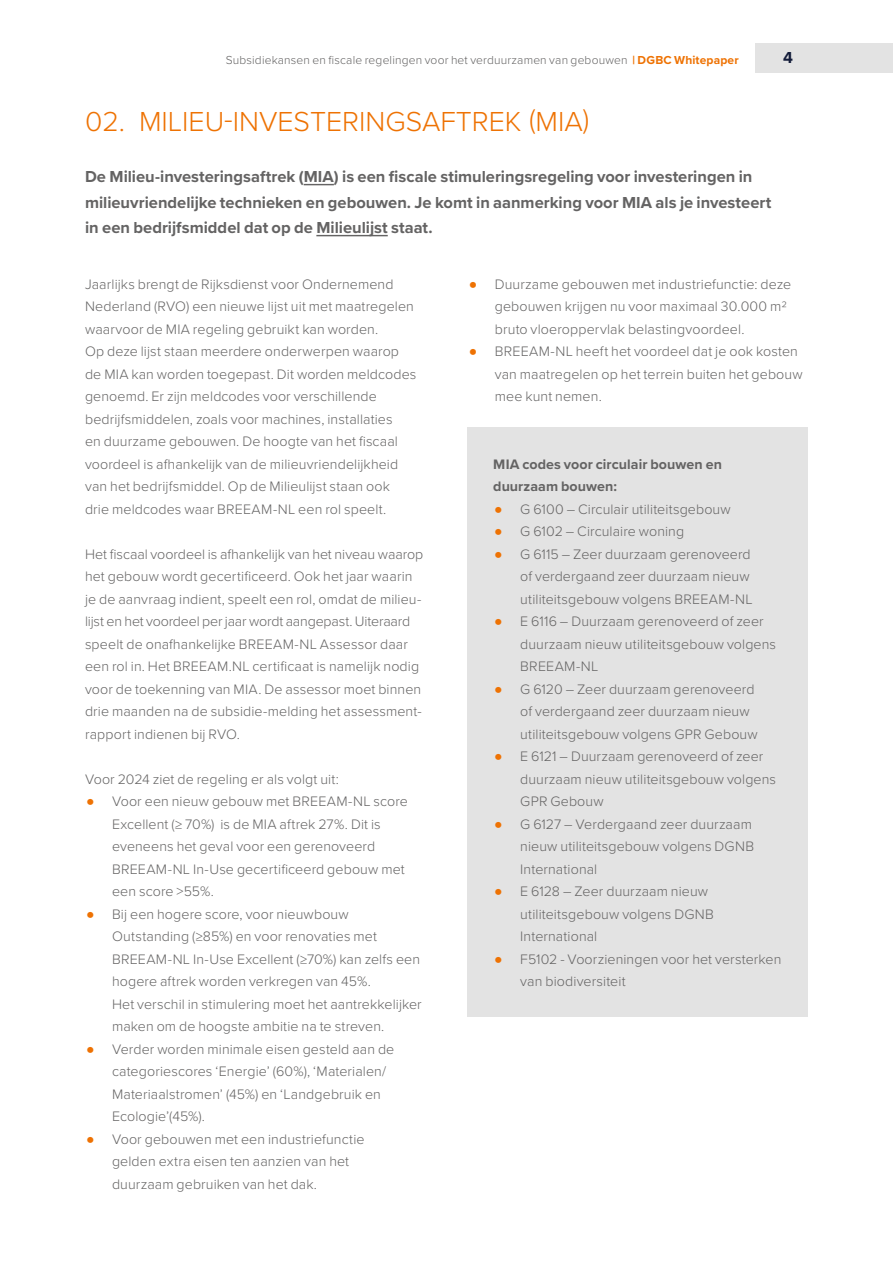
<style>
.page{position:relative;width:893px;height:1263px;background:#fff}
.page>*{position:absolute;margin:0;border:0;box-sizing:border-box;transform-origin:0 0}
.t1{font:300 28.5px "Proxima Nova";color:#ee7203}
.t2{font:700 16.5px/25.5px "Proxima Nova";color:#646363}
.t3{font:700 16.5px "Proxima Nova";color:#151e3b}
.t4{font:300 14.25px/22.5px "Proxima Nova";letter-spacing:.005em;color:#646363}
.t5{font:700 14.25px/22.5px "Proxima Nova";letter-spacing:.005em;color:#646363}
.t6{font:300 12px "Proxima Nova";letter-spacing:.015em;color:#646363}
.s1{font-weight:700;color:#ee7203}
.s2{font-size:29.25px;color:#ee7203}
</style>
<div class="page">
<hr style="left:304px;top:184px;width:30px;height:1px;background:#646363">
<hr style="left:316px;top:235px;width:72px;height:1px;background:#646363">
<div style="left:468px;top:427px;width:340px;height:590px;background:#e3e3e3"></div>
<div style="left:755px;top:43px;width:138px;height:30px;background:#e3e3e3"></div>
<p class="t6" style="left:226px;top:51px;width:514px">Subsidiekansen en fiscale regelingen voor het verduurzamen van gebouwen <span class="s1">| DGBC Whitepaper</span></p>
<p class="t3" style="left:783px;top:45px;width:11px">4</p>
<h1 class="t1" style="left:85px;top:101px;width:506px">02. MILIEU-INVESTERINGSAFTREK (MIA)</h1>
<p class="t2" style="left:85px;top:164px;width:688px">De Milieu-investeringsaftrek (MIA) is een fiscale stimuleringsregeling voor investeringen in milieuvriendelijke technieken en gebouwen. Je komt in aanmerking voor MIA als je investeert in een bedrijfsmiddel dat op de Milieulijst staat.</p>
<p class="t4" style="left:85px;top:272px;width:333px">Jaarlijks brengt de Rijksdienst voor Ondernemend Nederland (RVO) een nieuwe lijst uit met maatregelen waarvoor de MIA regeling gebruikt kan worden.<br>Op deze lijst staan meerdere onderwerpen waarop de MIA kan worden toegepast. Dit worden meldcodes genoemd. Er zijn meldcodes voor verschillende bedrijfsmiddelen, zoals voor machines, installaties<br>en duurzame gebouwen. De hoogte van het fiscaal voordeel is afhankelijk van de milieuvriendelijkheid van het bedrijfsmiddel. Op de Milieulijst staan ook drie meldcodes waar BREEAM-NL een rol speelt.</p>
<p class="t4" style="left:85px;top:542px;width:340px">Het fiscaal voordeel is afhankelijk van het niveau waarop het gebouw wordt gecertificeerd. Ook het jaar waarin je de aanvraag indient, speelt een rol, omdat de milieu&shy;lijst en het voordeel per jaar wordt aangepast. Uiteraard speelt de onafhankelijke BREEAM-NL Assessor daar een rol in. Het BREEAM.NL certificaat is namelijk nodig voor de toekenning van MIA. De assessor moet binnen drie maanden na de subsidie-melding het assessment&shy;rapport indienen bij RVO.</p>
<p class="t4" style="left:85px;top:767px;width:255px">Voor 2024 ziet de regeling er als volgt uit:</p>
<p class="t4" style="left:112px;top:790px;width:297px;text-indent:-27px"><span class="s2">•</span> Voor een nieuw gebouw met BREEAM-NL score Excellent (≥ 70%) is de MIA aftrek 27%. Dit is eveneens het geval voor een gerenoveerd BREEAM-NL In-Use gecertificeerd gebouw met een score &gt;55%.</p>
<p class="t4" style="left:112px;top:902px;width:311px;text-indent:-27px"><span class="s2">•</span> Bij een hogere score, voor nieuwbouw Outstanding (≥85%) en voor renovaties met BREEAM-NL In-Use Excellent (≥70%) kan zelfs een hogere aftrek worden verkregen van 45%.<br>Het verschil in stimulering moet het aantrekkelijker maken om de hoogste ambitie na te streven.</p>
<p class="t4" style="left:112px;top:1037px;width:284px;text-indent:-27px"><span class="s2">•</span> Verder worden minimale eisen gesteld aan de categoriescores ‘Energie’ (60%), ‘Materialen/ Materiaalstromen’ (45%) en ‘Landgebruik en Ecologie’(45%).</p>
<p class="t4" style="left:112px;top:1127px;width:254px;text-indent:-27px"><span class="s2">•</span> Voor gebouwen met een industriefunctie gelden extra eisen ten aanzien van het duurzaam gebruiken van het dak.</p>
<p class="t4" style="left:495px;top:272px;width:298px;text-indent:-27px"><span class="s2">•</span> Duurzame gebouwen met industriefunctie: deze gebouwen krijgen nu voor maximaal 30.000 m2 bruto vloeroppervlak belastingvoordeel.</p>
<p class="t4" style="left:495px;top:340px;width:309px;text-indent:-27px"><span class="s2">•</span> BREEAM-NL heeft het voordeel dat je ook kosten van maatregelen op het terrein buiten het gebouw mee kunt nemen.</p>
<p class="t5" style="left:493px;top:452px;width:230px">MIA codes voor circulair bouwen en duurzaam bouwen:</p>
<p class="t4" style="left:493px;top:497px;width:239px"><span class="s2">•</span> G 6100 – Circulair utiliteitsgebouw</p>
<p class="t4" style="left:493px;top:520px;width:192px"><span class="s2">•</span> G 6102 – Circulaire woning</p>
<p class="t4" style="left:520px;top:542px;width:234px;text-indent:-27px"><span class="s2">•</span> G 6115 – Zeer duurzaam gerenoveerd of verdergaand zeer duurzaam nieuw utiliteitsgebouw volgens BREEAM-NL</p>
<p class="t4" style="left:520px;top:610px;width:257px;text-indent:-27px"><span class="s2">•</span> E 6116 – Duurzaam gerenoveerd of zeer duurzaam nieuw utiliteitsgebouw volgens<br>BREEAM-NL</p>
<p class="t4" style="left:520px;top:677px;width:239px;text-indent:-27px"><span class="s2">•</span> G 6120 – Zeer duurzaam gerenoveerd of verdergaand zeer duurzaam nieuw utiliteitsgebouw volgens GPR Gebouw</p>
<p class="t4" style="left:520px;top:745px;width:257px;text-indent:-27px"><span class="s2">•</span> E 6121 – Duurzaam gerenoveerd of zeer duurzaam nieuw utiliteitsgebouw volgens<br>GPR Gebouw</p>
<p class="t4" style="left:520px;top:812px;width:235px;text-indent:-27px"><span class="s2">•</span> G 6127 – Verdergaand zeer duurzaam nieuw utiliteitsgebouw volgens DGNB<br>International</p>
<p class="t4" style="left:520px;top:880px;width:195px;text-indent:-27px"><span class="s2">•</span> E 6128 – Zeer duurzaam nieuw utiliteitsgebouw volgens DGNB<br>International</p>
<p class="t4" style="left:520px;top:947px;width:263px;text-indent:-27px"><span class="s2">•</span> F5102 - Voorzieningen voor het versterken van biodiversiteit</p>
</div>
